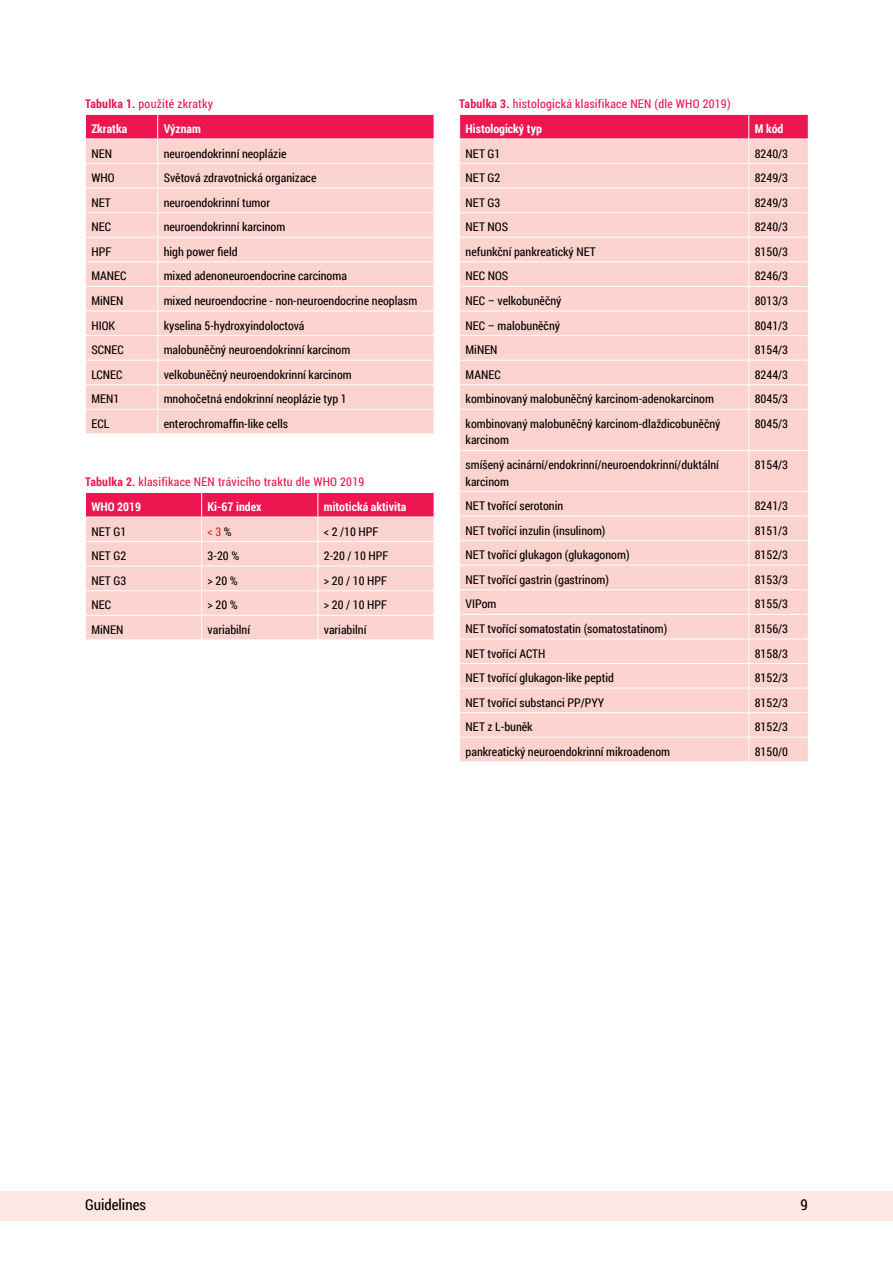
<style>
.page{position:relative;width:893px;height:1263px;background:#fff}
.page>*{position:absolute;margin:0;border:0;box-sizing:border-box;transform-origin:0 0}
.t1{font:15px "Roboto Condensed";color:#000}
.t2{font:12px/16.5px "Roboto Condensed";color:#000}
.t3{font:12px/24.9px "Roboto Condensed";letter-spacing:.02em;color:#ed1651}
.t4{font:700 12px "Roboto Condensed";color:#fff}
.t5{font:12px "Roboto Condensed";color:#d2232a}
.s1{font-weight:700}
.s2{font-weight:700;color:#fff}
.s3{color:#000}
</style>
<div class="page">
<div style="left:0;top:1191px;width:893px;height:29px;background:#fde8e4"></div>
<svg style="left:85px;top:114px;width:350px;height:319px;background:#fac7c7"></svg>
<svg style="left:85px;top:492px;width:350px;height:148px;background:#f9b8bd"></svg>
<div style="left:460px;top:410px;width:348px;height:351px;background:#fcd3ce"></div>
<svg style="left:459px;top:114px;width:350px;height:295px;background:#fbc9c9"></svg>
<hr style="left:748px;top:410px;width:1px;height:40px;background:#fff">
<hr style="left:459px;top:450px;width:290px;height:1px;background:#fff">
<hr style="left:749px;top:450px;width:60px;height:1px;background:#fff">
<hr style="left:748px;top:451px;width:1px;height:40px;background:#fff">
<hr style="left:459px;top:491px;width:290px;height:1px;background:#fff">
<hr style="left:749px;top:491px;width:60px;height:1px;background:#fff">
<hr style="left:459px;top:516px;width:290px;height:1px;background:#fff">
<hr style="left:749px;top:516px;width:60px;height:1px;background:#fff">
<hr style="left:459px;top:540px;width:290px;height:1px;background:#fff">
<hr style="left:749px;top:540px;width:60px;height:1px;background:#fff">
<hr style="left:459px;top:565px;width:290px;height:1px;background:#fff">
<hr style="left:749px;top:565px;width:60px;height:1px;background:#fff">
<hr style="left:459px;top:589px;width:290px;height:1px;background:#fff">
<hr style="left:749px;top:589px;width:60px;height:1px;background:#fff">
<hr style="left:459px;top:614px;width:290px;height:1px;background:#fff">
<hr style="left:749px;top:614px;width:60px;height:1px;background:#fff">
<hr style="left:459px;top:638px;width:290px;height:1px;background:#fff">
<hr style="left:749px;top:638px;width:60px;height:1px;background:#fff">
<hr style="left:459px;top:663px;width:290px;height:1px;background:#fff">
<hr style="left:749px;top:663px;width:60px;height:1px;background:#fff">
<hr style="left:459px;top:688px;width:290px;height:1px;background:#fff">
<hr style="left:749px;top:688px;width:60px;height:1px;background:#fff">
<hr style="left:459px;top:712px;width:290px;height:1px;background:#fff">
<hr style="left:749px;top:712px;width:60px;height:1px;background:#fff">
<hr style="left:459px;top:737px;width:290px;height:1px;background:#fff">
<hr style="left:749px;top:737px;width:60px;height:1px;background:#fff">
<svg style="left:748px;top:492px;width:1px;height:269px"></svg>
<p class="t3" style="left:91px;top:91px;width:123px;text-indent:-6px"><span class="s1">Tabulka 1.</span> použité zkratky<br><span class="s2">Zkratka</span></p>
<p class="t4" style="left:164px;top:120px;width:39px">Význam</p>
<p class="t2" style="left:91px;top:145px;width:22px">NEN</p>
<p class="t2" style="left:164px;top:145px;width:124px">neuroendokrinní neoplázie</p>
<p class="t2" style="left:91px;top:169px;width:25px">WHO</p>
<p class="t2" style="left:164px;top:169px;width:154px">Světová zdravotnická organizace</p>
<p class="t2" style="left:91px;top:194px;width:21px">NET</p>
<p class="t2" style="left:164px;top:194px;width:108px">neuroendokrinní tumor</p>
<p class="t2" style="left:91px;top:218px;width:21px">NEC</p>
<p class="t2" style="left:164px;top:218px;width:123px">neuroendokrinní karcinom</p>
<p class="t2" style="left:91px;top:243px;width:21px">HPF</p>
<p class="t2" style="left:164px;top:243px;width:75px">high power field</p>
<p class="t2" style="left:91px;top:267px;width:37px">MANEC</p>
<p class="t2" style="left:164px;top:267px;width:185px">mixed adenoneuroendocrine carcinoma</p>
<p class="t2" style="left:91px;top:292px;width:33px">MiNEN</p>
<p class="t2" style="left:164px;top:292px;width:255px">mixed neuroendocrine - non-neuroendocrine neoplasm</p>
<p class="t2" style="left:91px;top:317px;width:25px">HIOK</p>
<p class="t2" style="left:164px;top:317px;width:142px">kyselina 5-hydroxyindoloctová</p>
<p class="t2" style="left:91px;top:341px;width:34px">SCNEC</p>
<p class="t2" style="left:164px;top:341px;width:188px">malobuněčný neuroendokrinní karcinom</p>
<p class="t2" style="left:91px;top:366px;width:33px">LCNEC</p>
<p class="t2" style="left:164px;top:366px;width:190px">velkobuněčný neuroendokrinní karcinom</p>
<p class="t2" style="left:91px;top:390px;width:29px">MEN1</p>
<p class="t2" style="left:164px;top:390px;width:184px">mnohočetná endokrinní neoplázie typ 1</p>
<p class="t2" style="left:91px;top:415px;width:19px">ECL</p>
<p class="t2" style="left:164px;top:415px;width:126px">enterochromaffin-like cells</p>
<p class="t3" style="left:91px;top:469px;width:274px;text-indent:-6px"><span class="s1">Tabulka 2.</span> klasifikace NEN trávicího traktu dle WHO 2019<br><span class="s2">WHO 2019</span></p>
<p class="t4" style="left:208px;top:498px;width:55px">Ki-67 index</p>
<p class="t4" style="left:324px;top:498px;width:84px">mitotická aktivita</p>
<p class="t2" style="left:91px;top:523px;width:36px">NET G1</p>
<p class="t5" style="left:208px;top:523px;width:26px">&lt; 3 <span class="s3">%</span></p>
<p class="t2" style="left:324px;top:523px;width:56px">&lt; 2 /10 HPF</p>
<p class="t2" style="left:91px;top:547px;width:36px">NET G2</p>
<p class="t2" style="left:208px;top:547px;width:33px">3-20 %</p>
<p class="t2" style="left:324px;top:547px;width:66px">2-20 / 10 HPF</p>
<p class="t2" style="left:91px;top:572px;width:36px">NET G3</p>
<p class="t2" style="left:208px;top:572px;width:32px">&gt; 20 %</p>
<p class="t2" style="left:324px;top:572px;width:65px">&gt; 20 / 10 HPF</p>
<p class="t2" style="left:91px;top:596px;width:21px">NEC</p>
<p class="t2" style="left:208px;top:596px;width:32px">&gt; 20 %</p>
<p class="t2" style="left:324px;top:596px;width:65px">&gt; 20 / 10 HPF</p>
<p class="t2" style="left:91px;top:621px;width:33px">MiNEN</p>
<p class="t2" style="left:208px;top:621px;width:44px">variabilní</p>
<p class="t2" style="left:324px;top:621px;width:44px">variabilní</p>
<p class="t3" style="left:466px;top:91px;width:266px;text-indent:-6px"><span class="s1">Tabulka 3.</span> histologická klasifikace NEN (dle WHO 2019)<br><span class="s2">Histologický typ</span></p>
<p class="t4" style="left:755px;top:120px;width:30px">M kód</p>
<p class="t2" style="left:466px;top:145px;width:36px">NET G1</p>
<p class="t2" style="left:755px;top:145px;width:35px">8240/3</p>
<p class="t2" style="left:466px;top:169px;width:36px">NET G2</p>
<p class="t2" style="left:755px;top:169px;width:35px">8249/3</p>
<p class="t2" style="left:466px;top:194px;width:36px">NET G3</p>
<p class="t2" style="left:755px;top:194px;width:35px">8249/3</p>
<p class="t2" style="left:466px;top:218px;width:44px">NET NOS</p>
<p class="t2" style="left:755px;top:218px;width:35px">8240/3</p>
<p class="t2" style="left:466px;top:243px;width:132px">nefunkční pankreatický NET</p>
<p class="t2" style="left:755px;top:243px;width:35px">8150/3</p>
<p class="t2" style="left:466px;top:267px;width:44px">NEC NOS</p>
<p class="t2" style="left:755px;top:267px;width:35px">8246/3</p>
<p class="t2" style="left:466px;top:292px;width:97px">NEC – velkobuněčný</p>
<p class="t2" style="left:755px;top:292px;width:35px">8013/3</p>
<p class="t2" style="left:466px;top:317px;width:96px">NEC – malobuněčný</p>
<p class="t2" style="left:755px;top:317px;width:35px">8041/3</p>
<p class="t2" style="left:466px;top:341px;width:33px">MiNEN</p>
<p class="t2" style="left:755px;top:341px;width:35px">8154/3</p>
<p class="t2" style="left:466px;top:366px;width:37px">MANEC</p>
<p class="t2" style="left:755px;top:366px;width:35px">8244/3</p>
<p class="t2" style="left:466px;top:390px;width:250px">kombinovaný malobuněčný karcinom-adenokarcinom</p>
<p class="t2" style="left:755px;top:390px;width:35px">8045/3</p>
<p class="t2" style="left:466px;top:415px;width:256px">kombinovaný malobuněčný karcinom-dlaždicobuněčný karcinom</p>
<p class="t2" style="left:755px;top:415px;width:35px">8045/3</p>
<p class="t2" style="left:466px;top:456px;width:255px">smíšený acinární/endokrinní/neuroendokrinní/duktální karcinom</p>
<p class="t2" style="left:755px;top:456px;width:35px">8154/3</p>
<p class="t2" style="left:466px;top:497px;width:99px">NET tvořící serotonin</p>
<p class="t2" style="left:755px;top:497px;width:35px">8241/3</p>
<p class="t2" style="left:466px;top:522px;width:141px">NET tvořící inzulin (insulinom)</p>
<p class="t2" style="left:755px;top:522px;width:35px">8151/3</p>
<p class="t2" style="left:466px;top:546px;width:165px">NET tvořící glukagon (glukagonom)</p>
<p class="t2" style="left:755px;top:546px;width:35px">8152/3</p>
<p class="t2" style="left:466px;top:571px;width:145px">NET tvořící gastrin (gastrinom)</p>
<p class="t2" style="left:755px;top:571px;width:35px">8153/3</p>
<p class="t2" style="left:466px;top:595px;width:32px">VIPom</p>
<p class="t2" style="left:755px;top:595px;width:35px">8155/3</p>
<p class="t2" style="left:466px;top:620px;width:203px">NET tvořící somatostatin (somatostatinom)</p>
<p class="t2" style="left:755px;top:620px;width:35px">8156/3</p>
<p class="t2" style="left:466px;top:645px;width:81px">NET tvořící ACTH</p>
<p class="t2" style="left:755px;top:645px;width:35px">8158/3</p>
<p class="t2" style="left:466px;top:669px;width:150px">NET tvořící glukagon-like peptid</p>
<p class="t2" style="left:755px;top:669px;width:35px">8152/3</p>
<p class="t2" style="left:466px;top:694px;width:140px">NET tvořící substanci PP/PYY</p>
<p class="t2" style="left:755px;top:694px;width:35px">8152/3</p>
<p class="t2" style="left:466px;top:718px;width:69px">NET z L-buněk</p>
<p class="t2" style="left:755px;top:718px;width:35px">8152/3</p>
<p class="t2" style="left:466px;top:743px;width:206px">pankreatický neuroendokrinní mikroadenom</p>
<p class="t2" style="left:755px;top:743px;width:35px">8150/0</p>
<p class="t1" style="left:85px;top:1194px;width:62px">Guidelines</p>
<p class="t1" style="left:801px;top:1194px;width:9px">9</p>
</div>
